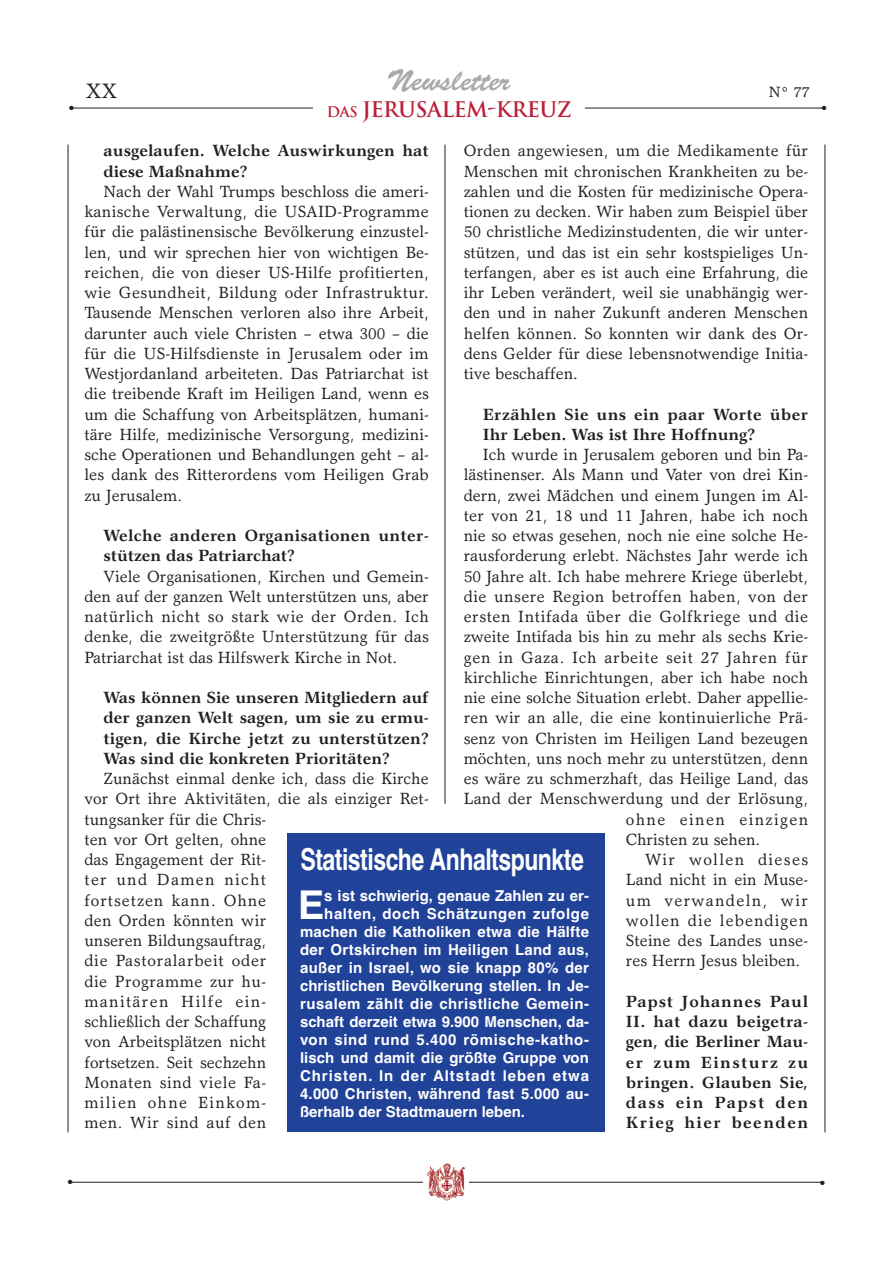
<style>
.page{position:relative;width:893px;height:1263px;background:#fff}
.page>*{position:absolute;margin:0;border:0;box-sizing:border-box;transform-origin:0 0}
.t1{font:700 39.6px "Helvetica";color:#fff}
.t2{font:700 30px "Helvetica";letter-spacing:-.02em;color:#fff;scale:.77 1}
.t3{font:30px "Brush Script";color:#a8a9ad}
.t4{font:700 21px "Trajan";letter-spacing:-.025em;color:#bb1f39}
.t5{font:21px "Garth Graphic";color:#231f20}
.t6{font:16.35px/20.2px "Garth Graphic";color:#231f20;text-align:justify}
.t7{font:700 16.35px/20.2px "Garth Graphic";letter-spacing:.01em;color:#231f20}
.t8{font:16.35px "Garth Graphic";letter-spacing:.08em;color:#231f20}
.t9{font:16.35px "Garth Graphic";letter-spacing:.035em;color:#231f20}
.t10{font:16.35px "Garth Graphic";letter-spacing:.03em;color:#231f20}
.t11{font:16.35px "Garth Graphic";letter-spacing:.04em;color:#231f20}
.t12{font:16.35px "Garth Graphic";letter-spacing:.065em;color:#231f20}
.t13{font:700 15px "Helvetica";letter-spacing:.015em;color:#fff}
.t14{font:700 15px "Helvetica";letter-spacing:.035em;color:#fff}
.t15{font:700 15px "Helvetica";letter-spacing:.045em;color:#fff}
.t16{font:700 15px "Helvetica";letter-spacing:.065em;color:#fff}
.t17{font:700 15px "Helvetica";letter-spacing:.04em;color:#fff}
.t18{font:15px "Garth Graphic";color:#231f20}
.t19{font:6px "Zapf Dingbats";color:#231f20}
.s1{font-size:14.25px}
</style>
<div class="page">
<hr style="left:68px;top:145px;width:1px;height:987px;background:#231f20">
<hr style="left:825px;top:145px;width:1px;height:987px;background:#231f20">
<hr style="left:69px;top:1182px;width:754px;height:1px;background:#231f20">
<div style="left:424px;top:1162px;width:45px;height:41px;background:#fff"></div>
<img style="left:426px;top:1163px;width:39px;height:38px">
<hr style="left:445px;top:145px;width:1px;height:659px;background:#231f20">
<hr style="left:71px;top:108px;width:754px;height:1px;background:#231f20">
<div style="left:314px;top:101px;width:271px;height:29px;background:#fff"></div>
<div style="left:287px;top:833px;width:318px;height:299px;background:#214299"></div>
<p class="t5" style="left:86px;top:83px;width:33px">XX</p>
<h2 class="t3" style="left:387px;top:69px;width:125px">Newsletter</h2>
<p class="t18" style="left:769px;top:86px;width:42px">N° 77</p>
<p class="t4" style="left:327px;top:97px;width:246px"><span class="s1">Das</span> JERUSALEM-KREUZ</p>
<p class="t19" style="left:69px;top:104px;width:6px">●</p>
<p class="t19" style="left:822px;top:105px;width:6px">●</p>
<p class="t7" style="left:104px;top:142px;width:327px">ausgelaufen. Welche Auswirkungen hat diese Maßnahme?</p>
<p class="t6" style="left:84px;top:183px;width:346px;text-indent:19px">Nach der Wahl Trumps beschloss die ameri&shy;kanische Verwaltung, die USAID-Programme für die palästinensische Bevölkerung einzustel&shy;len, und wir sprechen hier von wichtigen Be&shy;reichen, die von dieser US-Hilfe profitierten, wie Gesundheit, Bildung oder Infrastruktur.<br>Tausende Menschen verloren also ihre Arbeit, darunter auch viele Christen – etwa 300 – die für die US-Hilfsdienste in Jerusalem oder im Westjordanland arbeiteten. Das Patriarchat ist die treibende Kraft im Heiligen Land, wenn es um die Schaffung von Arbeitsplätzen, humani&shy;täre Hilfe, medizinische Versorgung, medizini&shy;sche Operationen und Behandlungen geht – al&shy;les dank des Ritterordens vom Heiligen Grab zu Jerusalem.</p>
<p class="t7" style="left:104px;top:527px;width:327px">Welche anderen Organisationen unter&shy;stützen das Patriarchat?</p>
<p class="t6" style="left:84px;top:568px;width:346px;text-indent:19px">Viele Organisationen, Kirchen und Gemein&shy;den auf der ganzen Welt unterstützen uns, aber natürlich nicht so stark wie der Orden. Ich denke, die zweitgrößte Unterstützung für das Patriarchat ist das Hilfswerk Kirche in Not.</p>
<p class="t7" style="left:104px;top:689px;width:327px;text-align:justify">Was können Sie unseren Mitgliedern auf der ganzen Welt sagen, um sie zu ermu&shy;tigen, die Kirche jetzt zu unterstützen?<br>Was sind die konkreten Prioritäten?</p>
<p class="t6" style="left:84px;top:770px;width:346px;text-align:left;text-indent:19px">Zunächst einmal denke ich, dass die Kirche vor Ort ihre Aktivitäten, die als einziger Ret&shy;tungsanker für die Chris-<br>ten vor Ort gelten, ohne<br>das Engagement der Rit-<br>ter und Damen nicht<br>fortsetzen kann. Ohne<br>den Orden könnten wir<br>unseren Bildungsauftrag,<br>die Pastoralarbeit oder<br>die Programme zur hu-<br>manitären Hilfe ein-<br>schließlich der Schaffung<br>von Arbeitsplätzen nicht<br>fortsetzen. Seit sechzehn<br>Monaten sind viele Fa-<br>milien ohne Einkom-<br>men. Wir sind auf den</p>
<p class="t6" style="left:464px;top:142px;width:346px">Orden angewiesen, um die Medikamente für Menschen mit chronischen Krankheiten zu be&shy;zahlen und die Kosten für medizinische Opera&shy;tionen zu decken. Wir haben zum Beispiel über 50 christliche Medizinstudenten, die wir unter&shy;stützen, und das ist ein sehr kostspieliges Un&shy;terfangen, aber es ist auch eine Erfahrung, die ihr Leben verändert, weil sie unabhängig wer&shy;den und in naher Zukunft anderen Menschen helfen können. So konnten wir dank des Or&shy;dens Gelder für diese lebensnotwendige Initia&shy;tive beschaffen.</p>
<p class="t7" style="left:483px;top:406px;width:327px">Erzählen Sie uns ein paar Worte über<br>Ihr Leben. Was ist Ihre Hoffnung?</p>
<p class="t6" style="left:483px;top:446px;width:327px">Ich wurde in Jerusalem geboren und bin Pa-</p>
<p class="t6" style="left:464px;top:466px;width:346px">lästinenser. Als Mann und Vater von drei Kin-</p>
<p class="t6" style="left:464px;top:487px;width:346px">dern, zwei Mädchen und einem Jungen im Al-</p>
<p class="t6" style="left:464px;top:507px;width:346px">ter von 21, 18 und 11 Jahren, habe ich noch</p>
<p class="t6" style="left:464px;top:527px;width:346px">nie so etwas gesehen, noch nie eine solche He-</p>
<p class="t6" style="left:464px;top:547px;width:346px">rausforderung erlebt. Nächstes Jahr werde ich</p>
<p class="t6" style="left:464px;top:568px;width:346px">50 Jahre alt. Ich habe mehrere Kriege überlebt,</p>
<p class="t10" style="left:464px;top:590px;width:346px">die unsere Region betroffen haben, von der</p>
<p class="t9" style="left:464px;top:610px;width:346px">ersten Intifada über die Golfkriege und die</p>
<p class="t6" style="left:464px;top:628px;width:346px">zweite Intifada bis hin zu mehr als sechs Krie-</p>
<p class="t11" style="left:464px;top:651px;width:346px">gen in Gaza. Ich arbeite seit 27 Jahren für</p>
<p class="t6" style="left:464px;top:669px;width:346px">kirchliche Einrichtungen, aber ich habe noch</p>
<p class="t6" style="left:464px;top:689px;width:346px">nie eine solche Situation erlebt. Daher appellie-</p>
<p class="t6" style="left:464px;top:709px;width:346px">ren wir an alle, die eine kontinuierliche Prä-</p>
<p class="t6" style="left:464px;top:730px;width:346px">senz von Christen im Heiligen Land bezeugen</p>
<p class="t6" style="left:464px;top:750px;width:346px">möchten, uns noch mehr zu unterstützen, denn</p>
<p class="t6" style="left:464px;top:770px;width:346px">es wäre zu schmerzhaft, das Heilige Land, das</p>
<p class="t6" style="left:464px;top:790px;width:346px">Land der Menschwerdung und der Erlösung,</p>
<p class="t8" style="left:626px;top:813px;width:184px">ohne einen einzigen</p>
<p class="t6" style="left:626px;top:831px;width:136px">Christen zu sehen.</p>
<p class="t8" style="left:645px;top:853px;width:165px">Wir wollen dieses</p>
<p class="t6" style="left:626px;top:871px;width:184px">Land nicht in ein Muse-</p>
<p class="t8" style="left:626px;top:894px;width:184px">um verwandeln, wir</p>
<p class="t12" style="left:626px;top:914px;width:184px">wollen die lebendigen</p>
<p class="t6" style="left:626px;top:932px;width:184px">Steine des Landes unse-</p>
<p class="t6" style="left:626px;top:952px;width:176px">res Herrn Jesus bleiben.</p>
<p class="t7" style="left:626px;top:993px;width:184px;text-align:justify">Papst Johannes Paul II. hat dazu beigetra&shy;gen, die Berliner Mau&shy;er zum Einsturz zu bringen. Glauben Sie, dass ein Papst den Krieg hier beenden</p>
<h2 class="t2" style="left:300px;top:842px;width:370px">Statistische Anhaltspunkte</h2>
<h1 class="t1" style="left:298px;top:882px;width:28px">E</h1>
<p class="t13" style="left:324px;top:887px;width:266px">s ist schwierig, genaue Zahlen zu er-</p>
<p class="t17" style="left:324px;top:905px;width:266px">halten, doch Schätzungen zufolge</p>
<p class="t13" style="left:300px;top:923px;width:290px">machen die Katholiken etwa die Hälfte</p>
<p class="t13" style="left:300px;top:941px;width:290px">der Ortskirchen im Heiligen Land aus,</p>
<p class="t13" style="left:300px;top:959px;width:290px">außer in Israel, wo sie knapp 80% der</p>
<p class="t13" style="left:300px;top:977px;width:290px">christlichen Bevölkerung stellen. In Je-</p>
<p class="t14" style="left:300px;top:995px;width:290px">rusalem zählt die christliche Gemein-</p>
<p class="t13" style="left:300px;top:1013px;width:290px">schaft derzeit etwa 9.900 Menschen, da-</p>
<p class="t15" style="left:300px;top:1031px;width:290px">von sind rund 5.400 römische-katho-</p>
<p class="t13" style="left:300px;top:1049px;width:290px">lisch und damit die größte Gruppe von</p>
<p class="t16" style="left:300px;top:1067px;width:290px">Christen. In der Altstadt leben etwa</p>
<p class="t13" style="left:300px;top:1085px;width:290px">4.000 Christen, während fast 5.000 au-</p>
<p class="t13" style="left:300px;top:1103px;width:226px">ßerhalb der Stadtmauern leben.</p>
<p class="t19" style="left:68px;top:1178px;width:6px">●</p>
<p class="t19" style="left:820px;top:1179px;width:6px">●</p>
</div>
